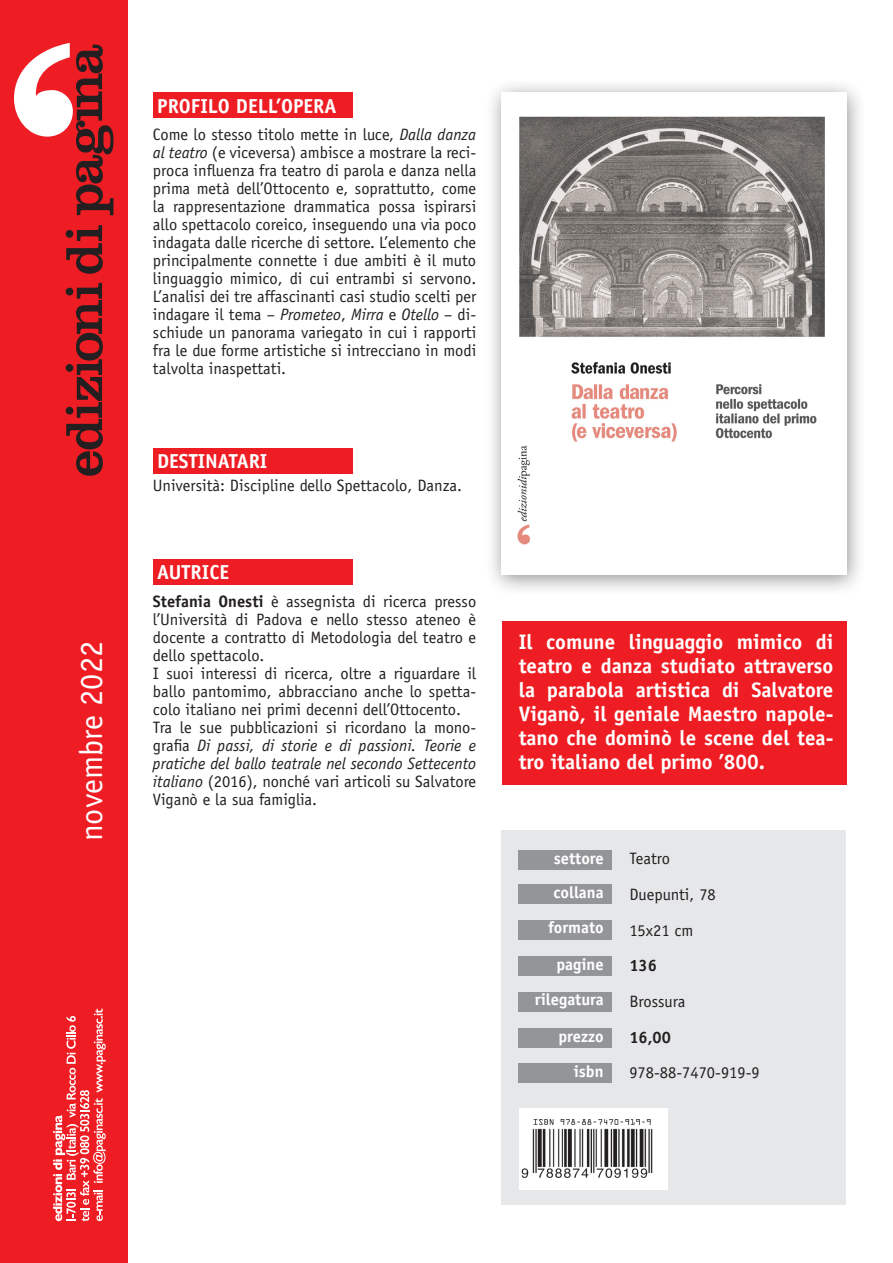
<style>
.page{position:relative;width:893px;height:1263px;background:#fff}
.page>*{position:absolute;margin:0;border:0;box-sizing:border-box;transform-origin:0 0}
.t1{font:32.25px "Officina Sans Std";color:#fff}
.slogan{font:700 21px/24px "Officina Sans Std";color:#fff;text-align:justify}
.t2{font:700 20.25px "Officina Sans Std";color:#fff}
.t3{font:16.5px/18px "Officina Sans Std";color:#231f20;text-align:justify}
.t4{font:700 16.5px "Officina Sans Std";color:#fff}
.t5{font:700 16.5px "Officina Sans Std";color:#231f20}
.s1{font-style:italic}
.s2{font-weight:700}
</style>
<div class="page">
<div style="left:0;top:0;width:127px;height:1263px;background:#ee1d23"></div>
<svg style="left:66px;top:283px;width:37px;height:193px"></svg>
<svg style="left:66px;top:225px;width:37px;height:49px"></svg>
<svg style="left:14px;top:43px;width:99px;height:172px"></svg>
<svg style="left:53px;top:1008px;width:53px;height:213px"></svg>
<div style="left:485px;top:78px;width:382px;height:519px;background:#231f20;opacity:.5"></div>
<img style="left:502px;top:92px;width:344px;height:482px">
<div style="left:153px;top:92px;width:200px;height:26px;background:#ee1d23"></div>
<div style="left:153px;top:448px;width:200px;height:25px;background:#ee1d23"></div>
<div style="left:153px;top:559px;width:200px;height:26px;background:#ee1d23"></div>
<div style="left:502px;top:621px;width:344px;height:163px;background:#ee1d23"></div>
<div style="left:502px;top:831px;width:344px;height:374px;background:#e6e7e9"></div>
<div style="left:519px;top:851px;width:93px;height:19px;background:#939598"></div>
<div style="left:519px;top:885px;width:93px;height:19px;background:#939598"></div>
<div style="left:519px;top:957px;width:93px;height:19px;background:#939598"></div>
<div style="left:519px;top:1028px;width:93px;height:20px;background:#939598"></div>
<div style="left:519px;top:920px;width:93px;height:19px;background:#939598"></div>
<div style="left:519px;top:992px;width:93px;height:19px;background:#939598"></div>
<div style="left:519px;top:1064px;width:93px;height:19px;background:#939598"></div>
<div style="left:519px;top:1108px;width:149px;height:82px;background:#fff"></div>
<img style="left:521px;top:1119px;width:132px;height:58px">
<p class="t1" style="left:72px;top:841px;width:201px;rotate:-90deg">novembre 2022</p>
<p class="t2" style="left:157px;top:93px;width:181px">PROFILO DELL’OPERA</p>
<p class="t3" style="left:153px;top:126px;width:325px">Come lo stesso titolo mette in luce, <span class="s1">Dalla danza al teatro</span> (e viceversa) ambisce a mostrare la reci&shy;proca influenza fra teatro di parola e danza nella prima metà dell’Ottocento e, soprattutto, come la rappresentazione drammatica possa ispirarsi allo spettacolo coreico, inseguendo una via poco indagata dalle ricerche di settore. L’elemento che principalmente connette i due ambiti è il muto linguaggio mimico, di cui entrambi si servono.<br>L’analisi dei tre affascinanti casi studio scelti per indagare il tema – <span class="s1">Prometeo</span>, <span class="s1">Mirra</span> e <span class="s1">Otello</span> – di&shy;schiude un panorama variegato in cui i rapporti fra le due forme artistiche si intrecciano in modi talvolta inaspettati.</p>
<p class="t2" style="left:157px;top:448px;width:112px">DESTINATARI</p>
<p class="t3" style="left:153px;top:476px;width:310px">Università: Discipline dello Spettacolo, Danza.</p>
<p class="t2" style="left:157px;top:560px;width:74px">AUTRICE</p>
<p class="t3" style="left:153px;top:592px;width:325px"><span class="s2">Stefania Onesti</span> è assegnista di ricerca presso l’Università di Padova e nello stesso ateneo è docente a contratto di Metodologia del teatro e dello spettacolo.</p>
<p class="t3" style="left:153px;top:664px;width:325px">I suoi interessi di ricerca, oltre a riguardare il ballo pantomimo, abbracciano anche lo spetta&shy;colo italiano nei primi decenni dell’Ottocento.</p>
<p class="t3" style="left:153px;top:718px;width:325px">Tra le sue pubblicazioni si ricordano la mono&shy;grafia <span class="s1">Di passi, di storie e di passioni. Teorie e pratiche del ballo teatrale nel secondo Settecento italiano</span> (2016), nonché vari articoli su Salvatore Viganò e la sua famiglia.</p>
<p class="slogan" style="left:519px;top:630px;width:316px">Il comune linguaggio mimico di teatro e danza studiato attraverso la parabola artistica di Salvatore Viganò, il geniale Maestro napole&shy;tano che dominò le scene del tea&shy;tro italiano del primo ’800.</p>
<p class="t4" style="left:554px;top:848px;width:51px">settore</p>
<p class="t4" style="left:554px;top:882px;width:52px">collana</p>
<p class="t4" style="left:548px;top:917px;width:57px">formato</p>
<p class="t4" style="left:556px;top:954px;width:49px">pagine</p>
<p class="t4" style="left:535px;top:989px;width:70px">rilegatura</p>
<p class="t4" style="left:558px;top:1026px;width:47px">prezzo</p>
<p class="t4" style="left:574px;top:1061px;width:31px">isbn</p>
<p class="t3" style="left:629px;top:849px;width:42px">Teatro</p>
<p class="t3" style="left:629px;top:885px;width:88px">Duepunti, 78</p>
<p class="t3" style="left:629px;top:921px;width:66px">15x21 cm</p>
<p class="t5" style="left:629px;top:955px;width:29px">136</p>
<p class="t3" style="left:629px;top:992px;width:57px">Brossura</p>
<p class="t5" style="left:629px;top:1027px;width:43px">16,00</p>
<p class="t3" style="left:629px;top:1064px;width:132px">978-88-7470-919-9</p>
</div>
